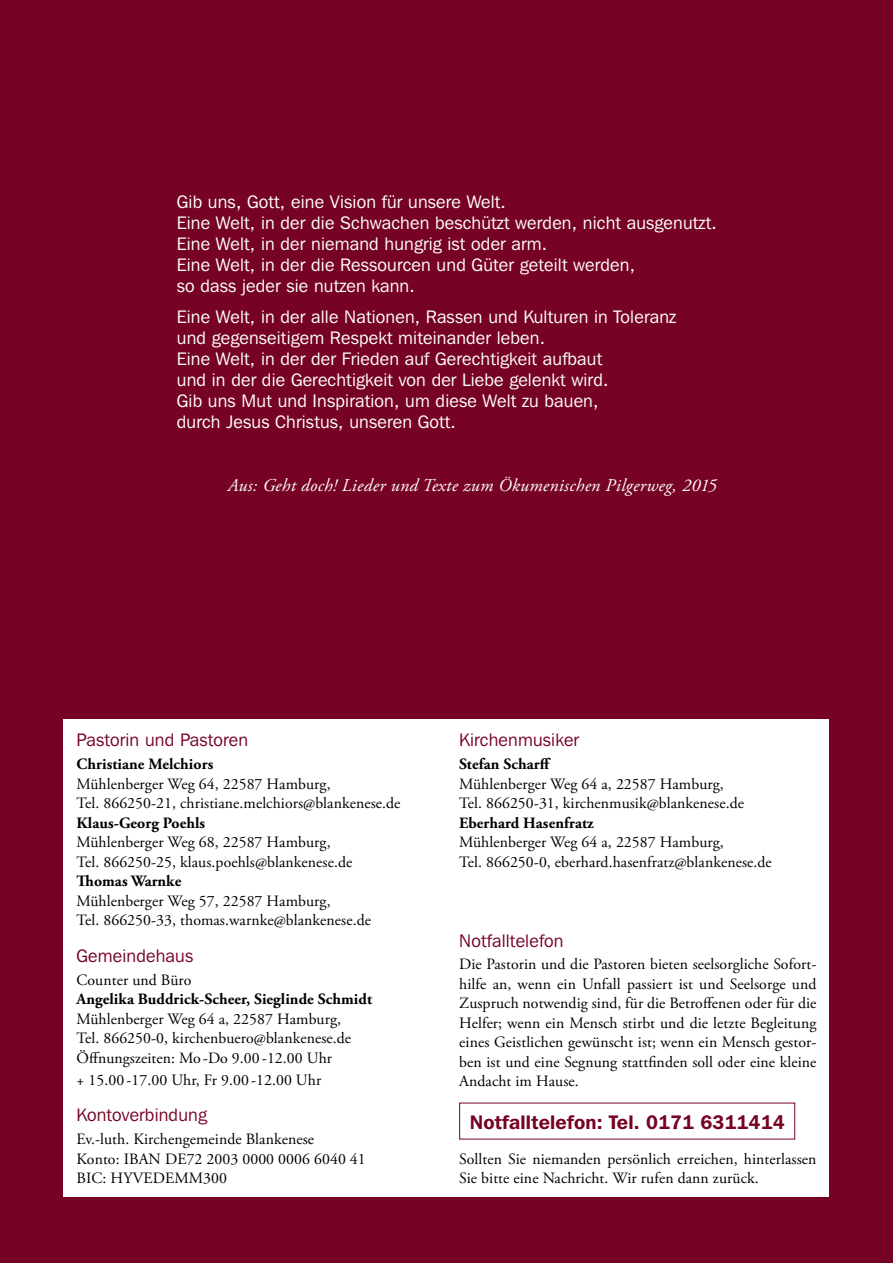
<style>
.page{position:relative;width:893px;height:1263px;background:#760324}
.page>*{position:absolute;margin:0;border:0;box-sizing:border-box;transform-origin:0 0}
.t1{font:600 19.5px "Franklin Gothic IT Cby BT";letter-spacing:.01em;color:#760324}
.t2{font:18px/21px "Franklin Gothic IT Cby BT";letter-spacing:.01em;color:#fff}
.t3{font:18px "Franklin Gothic IT Cby BT";letter-spacing:.01em;color:#760324}
.t4{font:italic 18px "Adobe Garamond Pro";letter-spacing:.02em;color:#fff}
.t5{font:15.75px/19.5px "Adobe Garamond Pro";letter-spacing:.005em;color:#000}
.t6{font:700 15.75px "Adobe Garamond Pro";letter-spacing:.005em;color:#000}
</style>
<div class="page">
<div style="left:64px;top:720px;width:765px;height:477px;background:#fff"></div>
<p class="t2" style="left:177px;top:191px;width:541px">Gib uns, Gott, eine Vision für unsere Welt.<br>Eine Welt, in der die Schwachen beschützt werden, nicht ausgenutzt.<br>Eine Welt, in der niemand hungrig ist oder arm.<br>Eine Welt, in der die Ressourcen und Güter geteilt werden,<br>so dass jeder sie nutzen kann.</p>
<p class="t2" style="left:177px;top:306px;width:501px">Eine Welt, in der alle Nationen, Rassen und Kulturen in Toleranz und gegenseitigem Respekt miteinander leben.<br>Eine Welt, in der der Frieden auf Gerechtigkeit aufbaut<br>und in der die Gerechtigkeit von der Liebe gelenkt wird.<br>Gib uns Mut und Inspiration, um diese Welt zu bauen,<br>durch Jesus Christus, unseren Gott.</p>
<p class="t4" style="left:228px;top:474px;width:491px">Aus: Geht doch! Lieder und Texte zum Ökumenischen Pilgerweg, 2015</p>
<p class="t3" style="left:77px;top:729px;width:173px">Pastorin und Pastoren</p>
<p class="t6" style="left:77px;top:755px;width:138px">Christiane Melchiors</p>
<p class="t5" style="left:77px;top:775px;width:325px">Mühlenberger Weg 64, 22587 Hamburg,<br>Tel. 866250-21, christiane.melchiors@blankenese.de</p>
<p class="t6" style="left:77px;top:814px;width:130px">Klaus-Georg Poehls</p>
<p class="t5" style="left:77px;top:833px;width:277px">Mühlenberger Weg 68, 22587 Hamburg,<br>Tel. 866250-25, klaus.poehls@blankenese.de</p>
<p class="t6" style="left:77px;top:872px;width:106px">Thomas Warnke</p>
<p class="t5" style="left:77px;top:892px;width:296px">Mühlenberger Weg 57, 22587 Hamburg,<br>Tel. 866250-33, thomas.warnke@blankenese.de</p>
<p class="t3" style="left:77px;top:945px;width:118px">Gemeindehaus</p>
<p class="t5" style="left:77px;top:971px;width:116px">Counter und Büro</p>
<p class="t6" style="left:77px;top:990px;width:297px">Angelika Buddrick-Scheer, Sieglinde Schmidt</p>
<p class="t5" style="left:77px;top:1010px;width:276px">Mühlenberger Weg 64 a, 22587 Hamburg,<br>Tel. 866250-0, kirchenbuero@blankenese.de<br>Öffnungszeiten: Mo -Do 9.00 -12.00 Uhr</p>
<p class="t5" style="left:77px;top:1070px;width:246px">+ 15.00 -17.00 Uhr, Fr 9.00 -12.00 Uhr</p>
<p class="t3" style="left:77px;top:1104px;width:132px">Kontoverbindung</p>
<p class="t5" style="left:77px;top:1130px;width:291px">Ev.-luth. Kirchengemeinde Blankenese<br>Konto: IBAN DE72 2003 0000 0006 6040 41<br>BIC: HYVEDEMM300</p>
<p class="t3" style="left:459px;top:729px;width:121px">Kirchenmusiker</p>
<p class="t6" style="left:459px;top:755px;width:93px">Stefan Scharff</p>
<p class="t5" style="left:459px;top:775px;width:286px">Mühlenberger Weg 64 a, 22587 Hamburg,<br>Tel. 866250-31, kirchenmusik@blankenese.de</p>
<p class="t6" style="left:459px;top:814px;width:136px">Eberhard Hasenfratz</p>
<p class="t5" style="left:459px;top:833px;width:314px">Mühlenberger Weg 64 a, 22587 Hamburg,<br>Tel. 866250-0, eberhard.hasenfratz@blankenese.de</p>
<p class="t3" style="left:459px;top:929px;width:106px">Notfalltelefon</p>
<p class="t5" style="left:459px;top:955px;width:359px;text-align:justify">Die Pastorin und die Pastoren bieten seelsorgliche Sofort&shy;hilfe an, wenn ein Unfall passiert ist und Seelsorge und Zuspruch notwendig sind, für die Betroffenen oder für die Helfer; wenn ein Mensch stirbt und die letzte Begleitung eines Geistlichen gewünscht ist; wenn ein Mensch gestor&shy;ben ist und eine Segnung stattfinden soll oder eine kleine Andacht im Hause.</p>
<p class="t1" style="left:470px;top:1110px;width:316px">Notfalltelefon: Tel. 0171 6311414</p>
<p class="t5" style="left:459px;top:1149px;width:359px">Sollten Sie niemanden persönlich erreichen, hinterlassen<br>Sie bitte eine Nachricht. Wir rufen dann zurück.</p>
</div>
